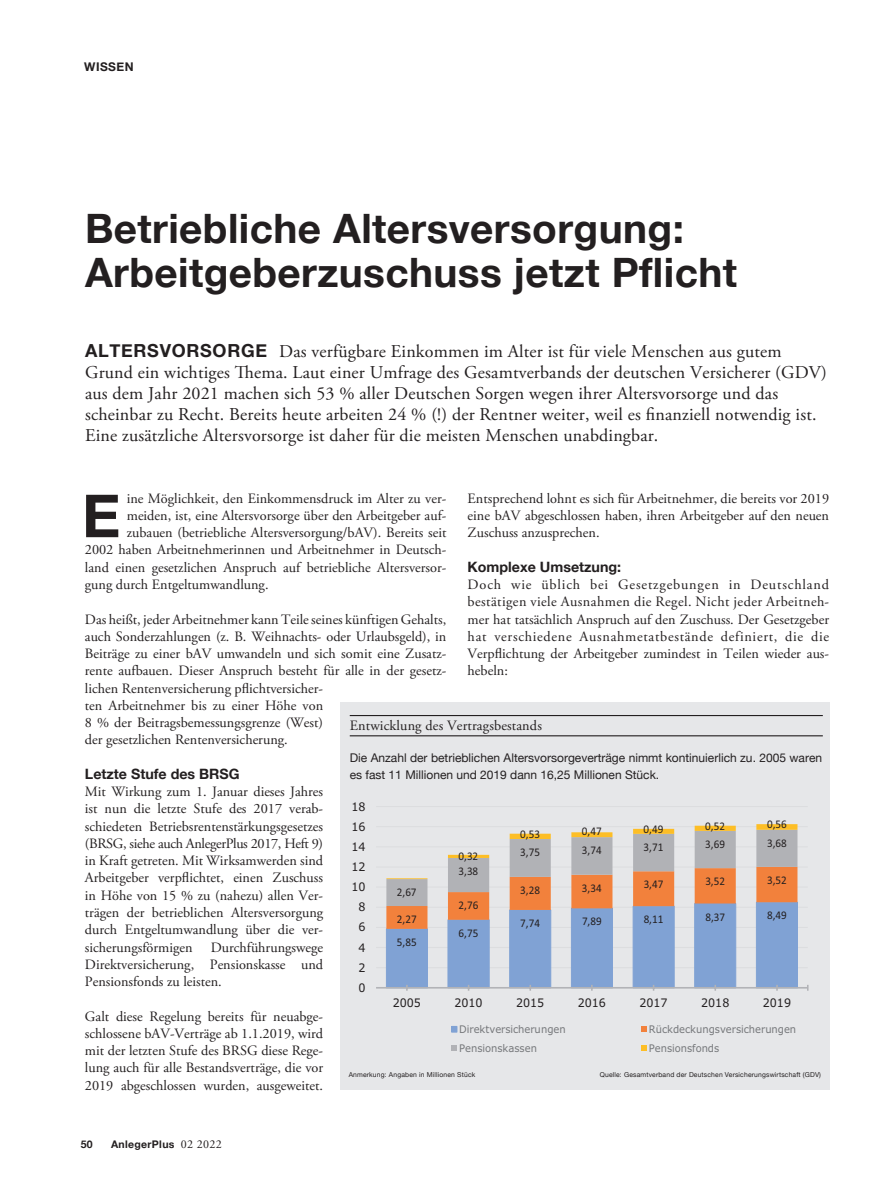
<style>
.page{position:relative;width:893px;height:1191px;background:#fff}
.page>*{position:absolute;margin:0;border:0;box-sizing:border-box;transform-origin:0 0}
.t1{font:700 40.5px/43.5px "Helvetica Neue";letter-spacing:.01em;color:#231f20}
.t2{font:18px/21px "Adobe Garamond Pro";letter-spacing:.01em;color:#231f20}
.t3{font:14.25px/17.2px "Adobe Garamond Pro";color:#231f20;text-align:justify}
.t4{font:700 14.25px "Helvetica Neue";color:#231f20}
.t5{font:12px/16.5px "Helvetica Neue";color:#231f20}
.t6{font:700 12px "Helvetica Neue";letter-spacing:.04em;color:#231f20}
.t7{font:11.7px "Calibri";color:#231f20;scale:.95 1}
.t8{font:11.7px "Verdana";letter-spacing:.005em;color:#231f20;scale:.95 1}
.t9{font:10.5px "Verdana";letter-spacing:-.005em;color:#76787b;scale:.95 1}
.t10{font:700 10.5px "Helvetica Neue";letter-spacing:.03em;color:#231f20}
.t11{font:6.75px "Helvetica Neue";letter-spacing:.025em;color:#231f20}
.s1{font-family:"Helvetica Neue";font-weight:700}
.s2{font-family:"Adobe Garamond Pro";font-weight:400;font-size:12px}
</style>
<div class="page">
<svg style="left:86px;top:495px;width:32px;height:42px"></svg>
<div style="left:340px;top:702px;width:489px;height:387px;background:#e6e7e9"></div>
<hr style="left:376px;top:967px;width:432px;height:1px;background:#dcdddf">
<hr style="left:376px;top:947px;width:432px;height:1px;background:#dcdddf">
<hr style="left:376px;top:927px;width:432px;height:1px;background:#dcdddf">
<hr style="left:376px;top:906px;width:432px;height:1px;background:#dcdddf">
<hr style="left:376px;top:886px;width:432px;height:1px;background:#dcdddf">
<hr style="left:376px;top:866px;width:432px;height:1px;background:#dcdddf">
<hr style="left:376px;top:846px;width:432px;height:1px;background:#dcdddf">
<hr style="left:376px;top:826px;width:432px;height:1px;background:#dcdddf">
<hr style="left:376px;top:806px;width:432px;height:1px;background:#dcdddf">
<hr style="left:376px;top:987px;width:432px;height:1px;background:#b2b3b7">
<svg style="left:385px;top:824px;width:413px;height:166px"></svg>
<svg style="left:451px;top:1026px;width:6px;height:6px"></svg>
<svg style="left:641px;top:1026px;width:6px;height:6px"></svg>
<svg style="left:452px;top:1045px;width:5px;height:6px"></svg>
<svg style="left:641px;top:1045px;width:6px;height:6px"></svg>
<hr style="left:350px;top:715px;width:473px;height:1px;background:#231f20">
<hr style="left:350px;top:735px;width:473px;height:1px;background:#231f20">
<p class="t6" style="left:84px;top:57px;width:51px">WISSEN</p>
<h1 class="t1" style="left:85px;top:208px;width:653px">Betriebliche Altersversorgung:<br>Arbeitgeberzuschuss jetzt Pflicht</h1>
<p class="t2" style="left:85px;top:342px;width:743px"><span class="s1">ALTERSVORSORGE</span> Das verfügbare Einkommen im Alter ist für viele Menschen aus gutem Grund ein wichtiges Thema. Laut einer Umfrage des Gesamtverbands der deutschen Versicherer (GDV) aus dem Jahr 2021 machen sich 53 % aller Deutschen Sorgen wegen ihrer Altersvorsorge und das scheinbar zu Recht. Bereits heute arbeiten 24 % (!) der Rentner weiter, weil es finanziell notwendig ist.<br>Eine zusätzliche Altersvorsorge ist daher für die meisten Menschen unabdingbar.</p>
<p class="t3" style="left:127px;top:490px;width:321px">ine Möglichkeit, den Einkommensdruck im Alter zu ver-</p>
<p class="t3" style="left:127px;top:507px;width:321px">meiden, ist, eine Altersvorsorge über den Arbeitgeber auf-</p>
<p class="t3" style="left:127px;top:524px;width:321px">zubauen (betriebliche Altersversorgung/bAV). Bereits seit</p>
<p class="t3" style="left:85px;top:542px;width:363px">2002 haben Arbeitnehmerinnen und Arbeitnehmer in Deutsch-</p>
<p class="t3" style="left:85px;top:559px;width:363px">land einen gesetzlichen Anspruch auf betriebliche Altersversor-</p>
<p class="t3" style="left:85px;top:576px;width:185px">gung durch Entgeltumwandlung.</p>
<p class="t3" style="left:85px;top:611px;width:363px;text-align:left">Das heißt, jeder Arbeitnehmer kann Teile seines künftigen Gehalts, auch Sonderzahlungen (z. B. Weihnachts- oder Urlaubsgeld), in Beiträge zu einer bAV umwandeln und sich somit eine Zusatz&shy;rente aufbauen. Dieser Anspruch besteht für alle in der gesetz&shy;lichen Rentenversicherung pflichtversicher-<br>ten Arbeitnehmer bis zu einer Höhe von<br>8 % der Beitragsbemessungsgrenze (West)<br>der gesetzlichen Rentenversicherung.</p>
<p class="t4" style="left:85px;top:762px;width:156px">Letzte Stufe des BRSG</p>
<p class="t3" style="left:85px;top:783px;width:240px">Mit Wirkung zum 1. Januar dieses Jahres ist nun die letzte Stufe des 2017 verab&shy;schiedeten Betriebsrentenstärkungsgesetzes (BRSG, siehe auch AnlegerPlus 2017, Heft 9) in Kraft getreten. Mit Wirksamwerden sind Arbeitgeber verpflichtet, einen Zuschuss in Höhe von 15 % zu (nahezu) allen Ver&shy;trägen der betrieblichen Altersversorgung durch Entgeltumwandlung über die ver&shy;sicherungsförmigen</p>
<p class="t3" style="left:468px;top:490px;width:363px">Entsprechend lohnt es sich für Arbeitnehmer, die bereits vor 2019 eine bAV abgeschlossen haben, ihren Arbeitgeber auf den neuen Zuschuss anzusprechen.</p>
<p class="t4" style="left:468px;top:555px;width:155px">Komplexe Umsetzung:</p>
<p class="t3" style="left:468px;top:576px;width:363px">Doch wie üblich bei Gesetzgebungen in Deutschland bestätigen viele Ausnahmen die Regel. Nicht jeder Arbeitneh&shy;mer hat tatsächlich Anspruch auf den Zuschuss. Der Gesetzgeber hat verschiedene Ausnahmetatbestände definiert, die die Verpflichtung der Arbeitgeber zumindest in Teilen wieder aus&shy;hebeln:</p>
<p class="t3" style="left:350px;top:717px;width:194px">Entwicklung des Vertragsbestands</p>
<p class="t5" style="left:350px;top:750px;width:474px">Die Anzahl der betrieblichen Altersvorsorgeverträge nimmt kontinuierlich zu. 2005 waren es fast 11 Millionen und 2019 dann 16,25 Millionen Stück.</p>
<p class="t8" style="left:351px;top:799px;width:16px">18</p>
<p class="t7" style="left:520px;top:825px;width:22px">0,53</p>
<p class="t7" style="left:582px;top:823px;width:22px">0,47</p>
<p class="t7" style="left:644px;top:821px;width:22px">0,49</p>
<p class="t7" style="left:705px;top:817px;width:22px">0,52</p>
<p class="t7" style="left:767px;top:816px;width:22px">0,56</p>
<p class="t8" style="left:351px;top:819px;width:16px">16</p>
<p class="t7" style="left:520px;top:844px;width:22px">3,75</p>
<p class="t7" style="left:582px;top:842px;width:22px">3,74</p>
<p class="t7" style="left:644px;top:839px;width:22px">3,71</p>
<p class="t7" style="left:705px;top:836px;width:22px">3,69</p>
<p class="t7" style="left:767px;top:835px;width:22px">3,68</p>
<p class="t8" style="left:351px;top:839px;width:16px">14</p>
<p class="t7" style="left:459px;top:848px;width:22px">0,32</p>
<p class="t8" style="left:351px;top:859px;width:16px">12</p>
<p class="t7" style="left:459px;top:863px;width:22px">3,38</p>
<p class="t7" style="left:520px;top:882px;width:22px">3,28</p>
<p class="t7" style="left:582px;top:879px;width:22px">3,34</p>
<p class="t7" style="left:644px;top:876px;width:22px">3,47</p>
<p class="t7" style="left:705px;top:873px;width:22px">3,52</p>
<p class="t7" style="left:767px;top:872px;width:22px">3,52</p>
<p class="t8" style="left:351px;top:879px;width:16px">10</p>
<p class="t7" style="left:397px;top:884px;width:22px">2,67</p>
<p class="t7" style="left:459px;top:897px;width:22px">2,76</p>
<p class="t8" style="left:358px;top:899px;width:9px">8</p>
<p class="t7" style="left:520px;top:915px;width:22px">7,74</p>
<p class="t7" style="left:582px;top:913px;width:22px">7,89</p>
<p class="t7" style="left:644px;top:911px;width:22px">8,11</p>
<p class="t7" style="left:705px;top:908px;width:22px">8,37</p>
<p class="t7" style="left:767px;top:907px;width:22px">8,49</p>
<p class="t7" style="left:397px;top:911px;width:22px">2,27</p>
<p class="t8" style="left:358px;top:919px;width:9px">6</p>
<p class="t7" style="left:459px;top:924px;width:22px">6,75</p>
<p class="t7" style="left:397px;top:934px;width:22px">5,85</p>
<p class="t3" style="left:85px;top:939px;width:240px;text-indent:126px">Durchführungswege Direktversicherung, Pensionskasse und Pensionsfonds zu leisten.</p>
<p class="t3" style="left:85px;top:1008px;width:240px">Galt diese Regelung bereits für neuabge&shy;schlossene bAV-Verträge ab 1.1.2019, wird mit der letzten Stufe des BRSG diese Rege&shy;lung auch für alle Bestandsverträge, die vor 2019 abgeschlossen wurden, ausgeweitet.</p>
<p class="t8" style="left:358px;top:939px;width:9px">4</p>
<p class="t8" style="left:358px;top:960px;width:9px">2</p>
<p class="t8" style="left:358px;top:980px;width:9px">0</p>
<p class="t8" style="left:393px;top:995px;width:31px">2005</p>
<p class="t8" style="left:454px;top:995px;width:31px">2010</p>
<p class="t8" style="left:516px;top:995px;width:31px">2015</p>
<p class="t8" style="left:578px;top:995px;width:31px">2016</p>
<p class="t8" style="left:639px;top:995px;width:31px">2017</p>
<p class="t8" style="left:701px;top:995px;width:31px">2018</p>
<p class="t8" style="left:763px;top:995px;width:31px">2019</p>
<p class="t9" style="left:459px;top:1022px;width:114px">Direktversicherungen</p>
<p class="t9" style="left:649px;top:1022px;width:156px">Rückdeckungsversicherungen</p>
<p class="t9" style="left:459px;top:1041px;width:83px">Pensionskassen</p>
<p class="t9" style="left:649px;top:1041px;width:76px">Pensionsfonds</p>
<p class="t11" style="left:349px;top:1070px;width:128px">Anmerkung: Angaben in Millionen Stück</p>
<p class="t11" style="left:600px;top:1070px;width:223px">Quelle: Gesamtverband der Deutschen Versicherungswirtschaft (GDV)</p>
<p class="t10" style="left:81px;top:1136px;width:13px">50</p>
<p class="t10" style="left:111px;top:1136px;width:112px">AnlegerPlus <span class="s2">02 2022</span></p>
</div>
